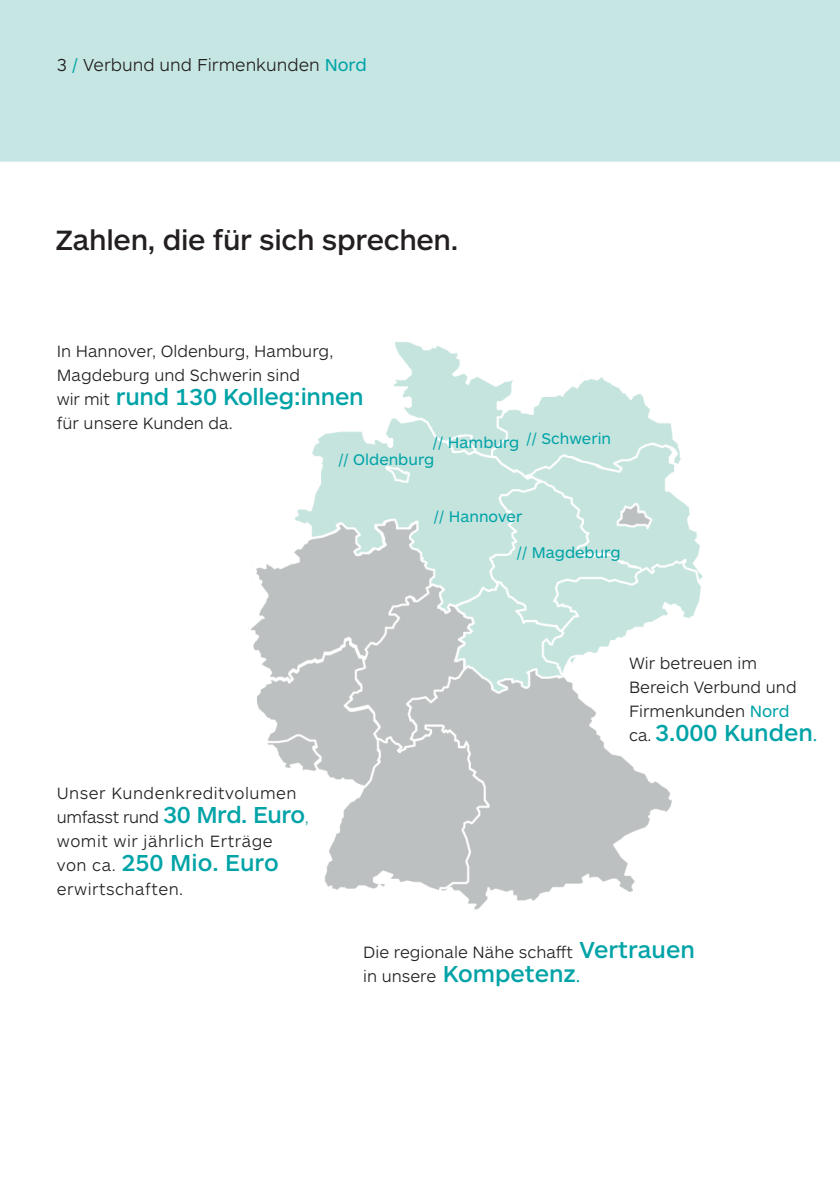
<style>
.page{position:relative;width:840px;height:1191px;background:#fff}
.page>*{position:absolute;margin:0;border:0;box-sizing:border-box;transform-origin:0 0}
.t1{font:500 29px "ARS Maquette Pro";letter-spacing:-.01em;color:#231f20}
.t2{font:500 24px "ARS Maquette Pro";color:#00a3a7}
.t3{font:300 18px "ARS Maquette Pro";color:#231f20}
.t4{font:300 17px/24px "ARS Maquette Pro";color:#231f20}
.t5{font:300 17px/24px "ARS Maquette Pro";letter-spacing:.03em;color:#231f20}
.t6{font:16px "ARS Maquette Pro";color:#00a3a7}
.s1{font-weight:400;color:#00a3a7}
.s2{font-weight:300;font-size:17px;color:#231f20}
.s3{font-weight:500;font-size:24px;color:#00a3a7}
.s4{color:#00a3a7}
.s5{font-family:"Sparkasse Serif";font-weight:400;font-size:17px}
</style>
<div class="page">
<div style="left:0;top:0;width:839px;height:162px;background:#c5e6e2"></div>
<img style="left:250px;top:342px;width:452px;height:568px">
<p class="t3" style="left:57px;top:53px;width:311px">3 <span class="s1">/</span> Verbund und Firmenkunden <span class="s1">Nord</span></p>
<h1 class="t1" style="left:55px;top:221px;width:404px">Zahlen, die für sich sprechen.</h1>
<p class="t4" style="left:57px;top:338px;width:278px">In Hannover, Oldenburg, Hamburg,<br>Magdeburg und Schwerin sind</p>
<h2 class="t2" style="left:57px;top:381px;width:308px"><span class="s2">wir mit</span> rund 130 Kolleg:innen</h2>
<p class="t4" style="left:57px;top:410px;width:177px">für unsere Kunden da.</p>
<p class="t6" style="left:432px;top:428px;width:180px">// Hamburg // Schwerin</p>
<p class="t6" style="left:338px;top:449px;width:98px">// Oldenburg</p>
<p class="t5" style="left:57px;top:780px;width:253px">Unser Kundenkreditvolumen umfasst rund <span class="s3">30 Mrd. Euro</span><span class="s4">, </span>womit wir jährlich Erträge</p>
<h2 class="t2" style="left:57px;top:847px;width:223px"><span class="s2">von ca.</span> 250 Mio. Euro</h2>
<p class="t5" style="left:57px;top:876px;width:128px">erwirtschaften.</p>
<p class="t6" style="left:433px;top:506px;width:90px">// Hannover</p>
<p class="t6" style="left:516px;top:542px;width:106px">// Magdeburg</p>
<p class="t4" style="left:628px;top:650px;width:169px">Wir betreuen im<br>Bereich Verbund und<br>Firmenkunden <span class="s1">Nord</span></p>
<h2 class="t2" style="left:628px;top:716px;width:189px"><span class="s2">ca.</span> 3.000 Kunden<span class="s5">.</span></h2>
<p class="t4" style="left:363px;top:939px;width:333px">Die regionale Nähe schafft <span class="s3">Vertrauen</span></p>
<h2 class="t2" style="left:363px;top:958px;width:218px"><span class="s2">in unsere</span> Kompetenz<span class="s5">.</span></h2>
</div>
